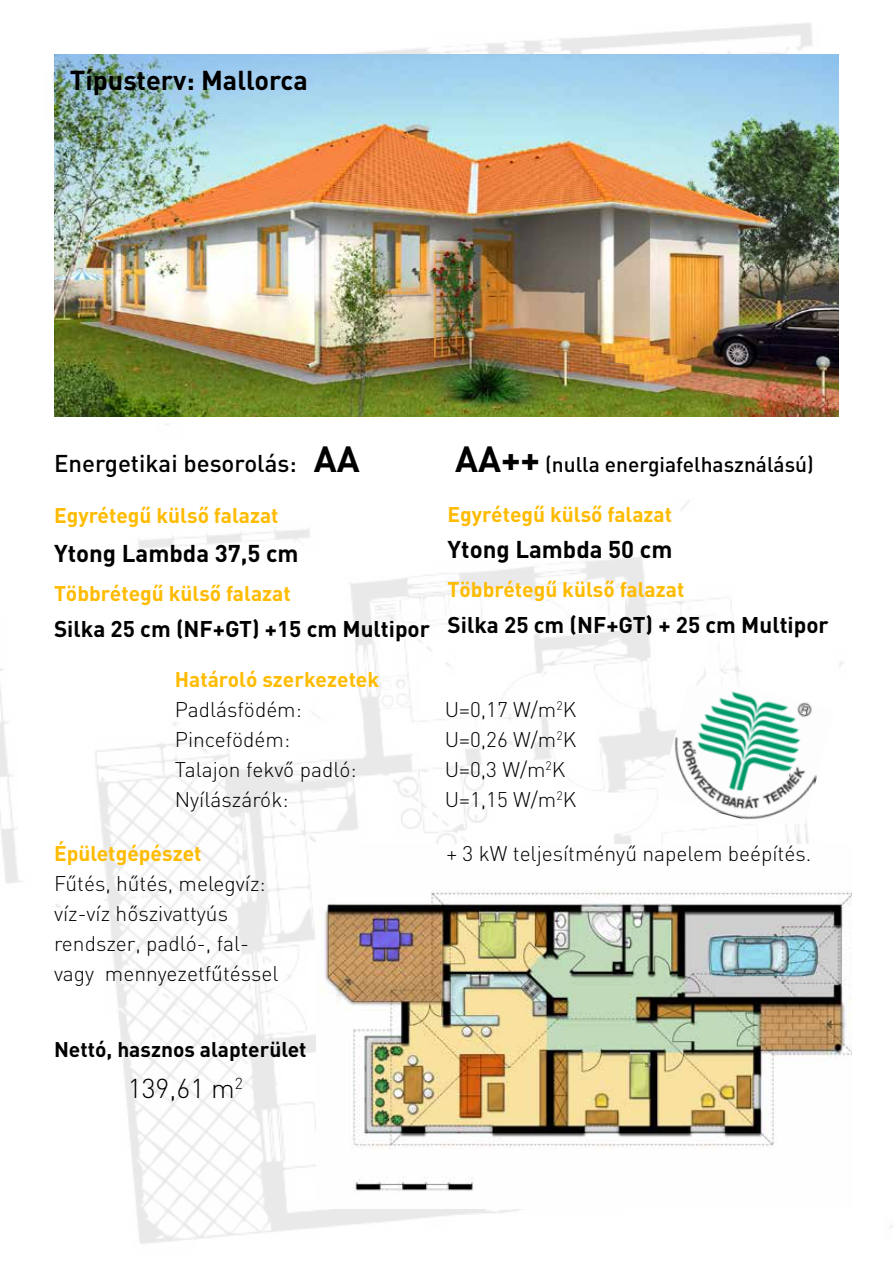
<style>
.page{position:relative;width:893px;height:1263px;background:#fff}
.page>*{position:absolute;margin:0;border:0;box-sizing:border-box;transform-origin:0 0}
.t1{font:700 27px "DINCE";color:#000}
.t2{font:300 27px "DINCE";color:#000}
.t3{font:700 24px "DINCE";color:#000}
.t4{font:500 24px "DINCE";color:#000}
.t5{font:700 22.5px "DINCE";color:#000}
.t6{font:300 21px/30px "DINCE";color:#000}
.t7{font:700 21px "DINCE";color:#fb0}
.t8{font:500 21px "DINCE";color:#000}
.t9{font:700 21px "DINCE";color:#000}
.s1{font-weight:700;font-size:36px}
</style>
<div class="page">
<img style="left:0;top:23px;width:893px;height:1221px">
<img style="left:54px;top:54px;width:785px;height:363px">
<img style="left:317px;top:844px;width:535px;height:365px">
<img style="left:658px;top:687px;width:177px;height:137px">
<p class="t1" style="left:70px;top:63px;width:239px">Típusterv: Mallorca</p>
<p class="t4" style="left:54px;top:448px;width:307px">Energetikai besorolás: <span class="s1">AA</span></p>
<p class="t8" style="left:455px;top:451px;width:360px"><span class="s1">AA++</span> (nulla energiafelhasználású)</p>
<p class="t7" style="left:54px;top:502px;width:226px">Egyrétegű külső falazat</p>
<p class="t3" style="left:54px;top:538px;width:246px">Ytong Lambda 37,5 cm</p>
<p class="t7" style="left:54px;top:580px;width:238px">Többrétegű külső falazat</p>
<p class="t5" style="left:54px;top:614px;width:378px">Silka 25 cm (NF+GT) +15 cm Multipor</p>
<p class="t7" style="left:448px;top:501px;width:226px">Egyrétegű külső falazat</p>
<p class="t3" style="left:448px;top:533px;width:226px">Ytong Lambda 50 cm</p>
<p class="t7" style="left:448px;top:576px;width:238px">Többrétegű külső falazat</p>
<p class="t5" style="left:448px;top:610px;width:383px">Silka 25 cm (NF+GT) + 25 cm Multipor</p>
<p class="t7" style="left:175px;top:666px;width:206px">Határoló szerkezetek</p>
<p class="t6" style="left:175px;top:694px;width:129px">Padlásfödém:</p>
<p class="t6" style="left:445px;top:694px;width:133px">U=0,17 W/m<sup>2</sup>K</p>
<p class="t6" style="left:175px;top:724px;width:117px">Pincefödém:</p>
<p class="t6" style="left:445px;top:724px;width:133px">U=0,26 W/m<sup>2</sup>K</p>
<p class="t6" style="left:175px;top:754px;width:183px">Talajon fekvő padló:</p>
<p class="t6" style="left:445px;top:754px;width:122px">U=0,3 W/m<sup>2</sup>K</p>
<p class="t6" style="left:175px;top:784px;width:115px">Nyílászárók:</p>
<p class="t6" style="left:445px;top:784px;width:133px">U=1,15 W/m<sup>2</sup>K</p>
<p class="t7" style="left:54px;top:840px;width:149px">Épületgépészet</p>
<p class="t6" style="left:54px;top:868px;width:226px">Fűtés, hűtés, melegvíz: víz-víz hőszivattyús rendszer, padló-, fal&shy;vagy mennyezetfűtéssel</p>
<p class="t6" style="left:446px;top:838px;width:366px">+ 3 kW teljesítményű napelem beépítés.</p>
<p class="t9" style="left:54px;top:1035px;width:254px">Nettó, hasznos alapterület</p>
<p class="t2" style="left:128px;top:1072px;width:117px">139,61 m<sup>2</sup></p>
</div>
